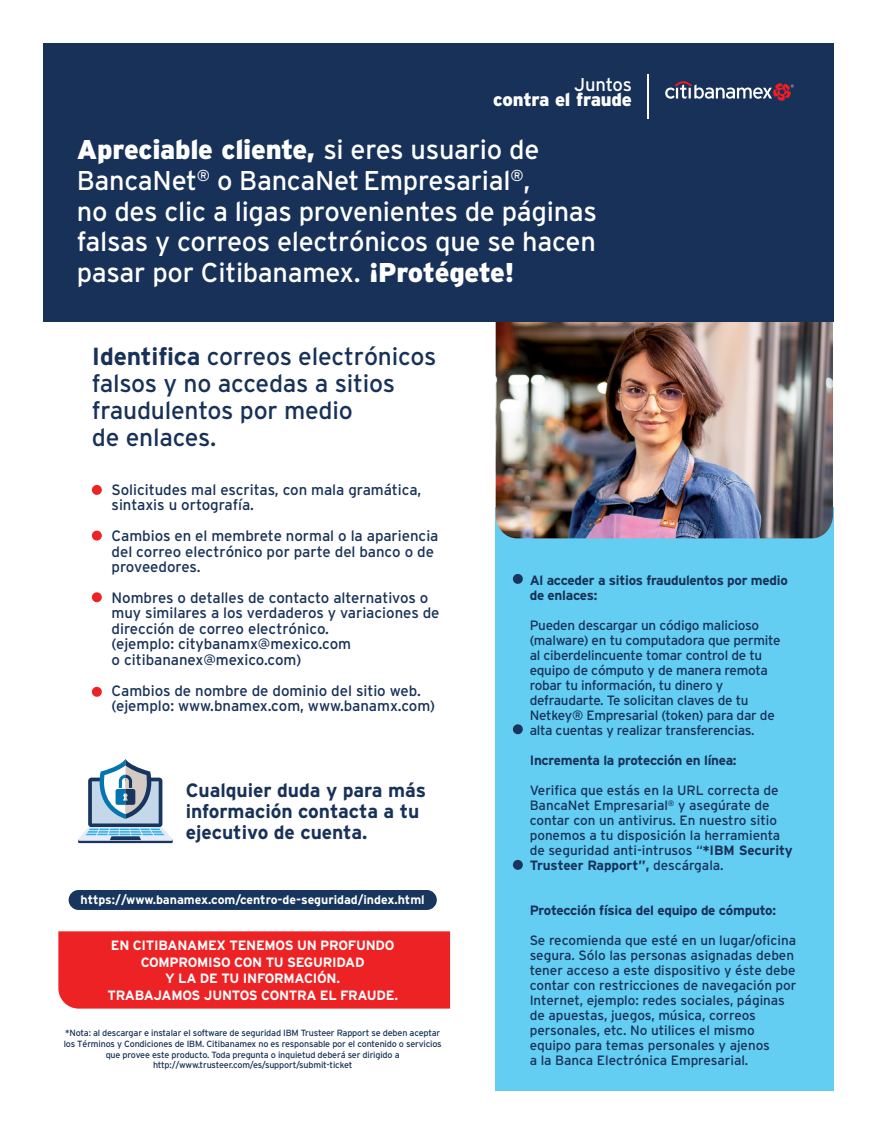
<style>
.page{position:relative;width:876px;height:1132px;background:#fff}
.page>*{position:absolute;margin:0;border:0;box-sizing:border-box;transform-origin:0 0}
.t1{font:27.15px/30.9px "Interstate";letter-spacing:-.01em;color:#fff}
.t2{font:24.6px/27.2px "Interstate";letter-spacing:-.01em;color:#173158}
.t3{font:700 19.35px/20.7px "Interstate";letter-spacing:-.005em;color:#173158}
.t4{font:900 18.45px "Interstate";letter-spacing:-.01em;color:#fff}
.t5{font:18.45px "Interstate";letter-spacing:-.015em;color:#fff}
.t6{font:15px/15.5px "Interstate";letter-spacing:-.005em;color:#173158}
.t7{font:13.5px/15px "Interstate";letter-spacing:-.015em;color:#173158}
.t8{font:700 13.5px/15px "Interstate";letter-spacing:-.02em;color:#173158}
.t9{font:700 13.5px/16.5px "Interstate";letter-spacing:-.02em;color:#fff;text-align:center}
.t10{font:700 12.45px "Interstate";letter-spacing:-.005em;color:#fff}
.t11{font:9px/10.8px "Interstate";letter-spacing:-.02em;color:#173158;text-align:center}
.s1{font-weight:900}
.s2{font-weight:700}
</style>
<div class="page">
<div style="left:495px;top:506px;width:339px;height:583px;background:#64cdf2"></div>
<img style="left:496px;top:322px;width:337px;height:216px">
<div style="left:43px;top:43px;width:791px;height:279px;background:#173158"></div>
<svg style="left:665px;top:81px;width:129px;height:20px"></svg>
<hr style="left:648px;top:75px;width:1px;height:44px;background:#fff">
<div style="left:69px;top:889px;width:368px;height:20px;background:#17355d;border-radius:10px"></div>
<div style="left:58px;top:931px;width:392px;height:77px;background:#ed2224"></div>
<div style="left:92px;top:485px;width:10px;height:9px;background:#ed2224;border-radius:50%"></div>
<div style="left:92px;top:530px;width:10px;height:10px;background:#ed2224;border-radius:50%"></div>
<div style="left:92px;top:592px;width:10px;height:10px;background:#ed2224;border-radius:50%"></div>
<div style="left:92px;top:686px;width:10px;height:10px;background:#ed2224;border-radius:50%"></div>
<svg style="left:88px;top:777px;width:74px;height:50px"></svg>
<div style="left:92px;top:781px;width:67px;height:42px;background:#c4d8ea"></div>
<svg style="left:100px;top:759px;width:51px;height:59px"></svg>
<svg style="left:78px;top:827px;width:95px;height:15px"></svg>
<div style="left:513px;top:573px;width:10px;height:10px;background:#17355d;border-radius:50%"></div>
<div style="left:513px;top:724px;width:10px;height:10px;background:#17355d;border-radius:50%"></div>
<div style="left:513px;top:859px;width:10px;height:10px;background:#17355d;border-radius:50%"></div>
<h3 class="t5" style="left:574px;top:74px;width:59px">Juntos</h3>
<h3 class="t4" style="left:493px;top:89px;width:140px">contra el fraude</h3>
<h1 class="t1" style="left:77px;top:134px;width:522px"><span class="s1">Apreciable cliente,</span> si eres usuario de BancaNet<sup>®</sup> o BancaNetEmpresarial<sup>®</sup>,<br>no des clic a ligas provenientes de páginas falsas y correos electrónicos que se hacen pasar por Citibanamex. <span class="s1">¡Protégete!</span></h1>
<h2 class="t2" style="left:92px;top:342px;width:346px"><span class="s2">Identifica</span> correos electrónicos falsos y no accedas a sitios fraudulentos por medio<br>de enlaces.</h2>
<p class="t6" style="left:112px;top:481px;width:311px">Solicitudes mal escritas, con mala gramática, sintaxis u ortografía.</p>
<p class="t6" style="left:112px;top:528px;width:328px">Cambios en el membrete normal o la apariencia del correo electrónico por parte del banco o de proveedores.</p>
<p class="t6" style="left:112px;top:589px;width:329px">Nombres o detalles de contacto alternativos o muy similares a los verdaderos y variaciones de dirección de correo electrónico.<br>(ejemplo: citybanamx@mexico.com<br>o citibananex@mexico.com)</p>
<p class="t6" style="left:112px;top:682px;width:325px">Cambios de nombre de dominio del sitio web. (ejemplo: www.bnamex.com, www.banamx.com)</p>
<h3 class="t3" style="left:186px;top:780px;width:242px">Cualquier duda y para más información contacta a tu ejecutivo de cuenta.</h3>
<p class="t10" style="left:81px;top:892px;width:346px">https://www.banamex.com/centro-de-seguridad/index.html</p>
<p class="t9" style="left:107px;top:937px;width:292px">EN CITIBANAMEX TENEMOS UN PROFUNDO<br>COMPROMISO CON TU SEGURIDAD<br>Y LA DE TU INFORMACIÓN.<br>TRABAJAMOS JUNTOS CONTRA EL FRAUDE.</p>
<p class="t11" style="left:64px;top:1026px;width:380px">*Nota: al descargar e instalar el software de seguridad IBM Trusteer Rapport se deben aceptar los Términos y Condiciones de IBM. Citibanamex no es responsable por el contenido o servicios que provee este producto. Toda pregunta o inquietud deberá ser dirigido a http://www.trusteer.com/es/support/submit-ticket</p>
<p class="t8" style="left:530px;top:572px;width:260px">Al acceder a sitios fraudulentos por medio de enlaces:</p>
<p class="t7" style="left:530px;top:617px;width:252px">Pueden descargar un código malicioso (malware) en tu computadora que permite al ciberdelincuente tomar control de tu equipo de cómputo y de manera remota robar tu información, tu dinero y defraudarte. Te solicitan claves de tu Netkey® Empresarial (token) para dar de alta cuentas y realizar transferencias.</p>
<p class="t8" style="left:530px;top:752px;width:208px">Incrementa la protección en línea:</p>
<p class="t7" style="left:530px;top:782px;width:265px">Verifica que estás en la URL correcta de BancaNet Empresarial<sup>®</sup> y asegúrate de contar con un antivirus. En nuestro sitio ponemos a tu disposición la herramienta de seguridad anti-intrusos “<span class="s2">*IBM Security Trusteer Rapport”,</span> descárgala.</p>
<p class="t8" style="left:530px;top:902px;width:248px">Protección física del equipo de cómputo:</p>
<p class="t7" style="left:530px;top:932px;width:268px">Se recomienda que esté en un lugar/oficina segura. Sólo las personas asignadas deben tener acceso a este dispositivo y éste debe contar con restricciones de navegación por Internet, ejemplo: redes sociales, páginas de apuestas, juegos, música, correos personales, etc. No utilices el mismo equipo para temas personales y ajenos<br>a la Banca Electrónica Empresarial.</p>
</div>
